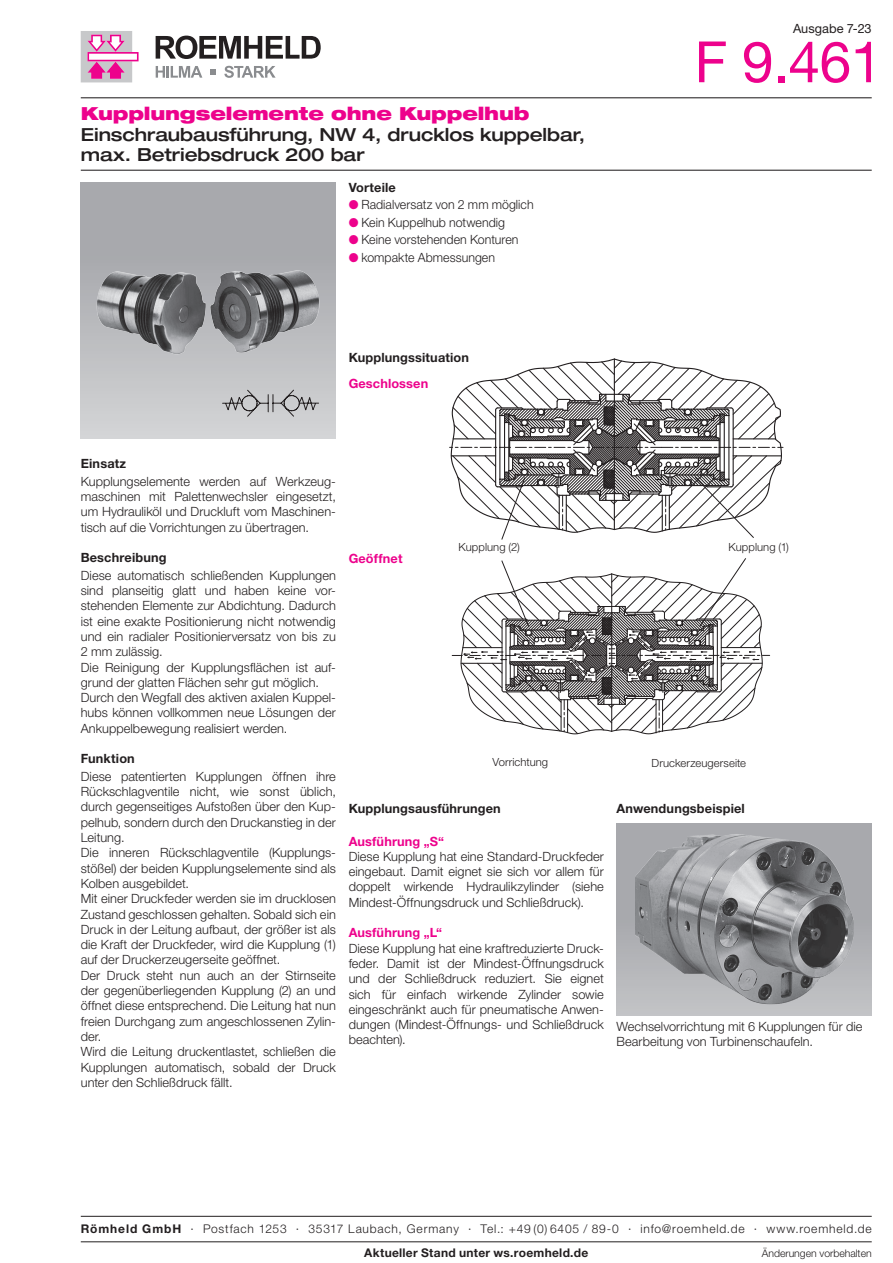
<style>
.page{position:relative;width:893px;height:1263px;background:#fff}
.page>*{position:absolute;margin:0;border:0;box-sizing:border-box;transform-origin:0 0}
.t1{font:57px "Helvetica Neue LT Pro";color:#ed028c}
.t2{font:500 expanded 18px/20.2px "Helvetica Neue LT Pro";letter-spacing:-.005em;color:#231f20}
.t3{font:900 expanded 18px "Helvetica Neue LT Pro";letter-spacing:-.01em;color:#ed028c}
.t4{font:300 12.75px/15.3px "Helvetica Neue LT Pro";letter-spacing:.005em;color:#231f20}
.t5{font:700 12.75px "Helvetica Neue LT Pro";letter-spacing:.01em;color:#231f20}
.t6{font:700 12.75px "Helvetica Neue LT Pro";letter-spacing:.01em;color:#ed028c}
.t7{font:12.75px "Helvetica Neue LT Pro";letter-spacing:.005em;color:#231f20}
.t8{font:300 12px "Helvetica Neue LT Pro";letter-spacing:.065em;color:#231f20}
.t9{font:700 12px "Helvetica Neue LT Pro";letter-spacing:.025em;color:#231f20}
.t10{font:300 11.25px "Helvetica Neue LT Pro";letter-spacing:.005em;color:#231f20}
.t11{font:300 10.5px "Helvetica Neue LT Pro";letter-spacing:-.005em;color:#231f20}
.s1{color:#ed028c}
.s2{font-weight:700}
</style>
<div class="page">
<svg style="left:156px;top:36px;width:165px;height:23px"></svg>
<svg style="left:156px;top:66px;width:46px;height:12px"></svg>
<svg style="left:224px;top:66px;width:52px;height:12px"></svg>
<svg style="left:210px;top:69px;width:6px;height:6px"></svg>
<svg style="left:81px;top:31px;width:58px;height:51px"></svg>
<hr style="left:81px;top:170px;width:791px;height:1px;background:#231f20">
<hr style="left:81px;top:97px;width:791px;height:1px;background:#231f20">
<div style="left:81px;top:183px;width:255px;height:255px;background:linear-gradient(to bottom,#9fa0a5,#d0d1d3)"></div>
<img style="left:89px;top:259px;width:238px;height:103px">
<div style="left:617px;top:824px;width:255px;height:191px;background:linear-gradient(to bottom,#a1a2a7,#bcbdc0)"></div>
<img style="left:635px;top:834px;width:218px;height:172px">
<svg style="left:222px;top:389px;width:97px;height:28px;background:#b5b5b7"></svg>
<hr style="left:81px;top:1241px;width:791px;height:1px;background:#231f20">
<hr style="left:81px;top:1216px;width:791px;height:1px;background:#231f20">
<svg style="left:452px;top:558px;width:318px;height:177px"></svg>
<svg style="left:450px;top:358px;width:333px;height:182px"></svg>
<p class="t7" style="left:793px;top:20px;width:80px">Ausgabe 7-23</p>
<h2 class="t3" style="left:81px;top:102px;width:450px">Kupplungselemente ohne Kuppelhub</h2>
<h2 class="t2" style="left:81px;top:123px;width:506px">Einschraubausführung, NW 4, drucklos kuppelbar, max. Betriebsdruck 200 bar</h2>
<p class="t5" style="left:349px;top:180px;width:49px">Vorteile</p>
<p class="t4" style="left:349px;top:197px;width:186px"><span class="s1">●</span> Radialversatz von 2 mm möglich</p>
<p class="t4" style="left:349px;top:214px;width:158px"><span class="s1">●</span> Kein Kuppelhub notwendig</p>
<p class="t4" style="left:349px;top:232px;width:171px"><span class="s1">●</span> Keine vorstehenden Konturen</p>
<p class="t4" style="left:349px;top:249px;width:148px"><span class="s1">●</span> kompakte Abmessungen</p>
<p class="t5" style="left:349px;top:350px;width:122px">Kupplungssituation</p>
<p class="t6" style="left:349px;top:375px;width:81px">Geschlossen</p>
<h1 class="t1" style="left:695px;top:27px;width:189px">F 9.461</h1>
<p class="t5" style="left:81px;top:456px;width:47px">Einsatz</p>
<p class="t4" style="left:81px;top:473px;width:257px">Kupplungselemente werden auf Werkzeug&shy;maschinen mit Palettenwechsler eingesetzt, um Hydrauliköl und Druckluft vom Maschinen&shy;tisch auf die Vorrichtungen zu übertragen.</p>
<p class="t5" style="left:81px;top:550px;width:87px">Beschreibung</p>
<p class="t4" style="left:81px;top:567px;width:257px">Diese automatisch schließenden Kupplungen sind planseitig glatt und haben keine vor&shy;stehenden Elemente zur Abdichtung. Dadurch ist eine exakte Positionierung nicht notwendig und ein radialer Positionierversatz von bis zu 2 mm zulässig.<br>Die Reinigung der Kupplungsflächen ist auf&shy;grund der glatten Flächen sehr gut möglich.<br>Durch den Wegfall des aktiven axialen Kuppel&shy;hubs können vollkommen neue Lösungen der Ankuppelbewegung realisiert werden.</p>
<p class="t5" style="left:81px;top:751px;width:56px">Funktion</p>
<p class="t4" style="left:81px;top:768px;width:257px">Diese patentierten Kupplungen öffnen ihre Rückschlagventile nicht, wie sonst üblich, durch gegenseitiges Aufstoßen über den Kup&shy;pelhub, sondern durch den Druckanstieg in der Leitung.<br>Die inneren Rückschlagventile (Kupplungs&shy;stößel) der beiden Kupplungselemente sind als Kolben ausgebildet.<br>Mit einer Druckfeder werden sie im drucklosen Zustand geschlossen gehalten. Sobald sich ein Druck in der Leitung aufbaut, der größer ist als die Kraft der Druckfeder, wird die Kupplung (1) auf der Druckerzeugerseite geöffnet.<br>Der Druck steht nun auch an der Stirnseite der gegenüberliegenden Kupplung (2) an und öffnet diese entsprechend. Die Leitung hat nun freien Durchgang zum angeschlossenen Zylin&shy;der.<br>Wird die Leitung druckentlastet, schließen die Kupplungen automatisch, sobald der Druck unter den Schließdruck fällt.</p>
<p class="t6" style="left:349px;top:550px;width:55px">Geöffnet</p>
<p class="t10" style="left:459px;top:541px;width:63px">Kupplung (2)</p>
<p class="t10" style="left:729px;top:541px;width:62px">Kupplung (1)</p>
<p class="t10" style="left:492px;top:755px;width:57px">Vorrichtung</p>
<p class="t10" style="left:652px;top:756px;width:96px">Druckerzeugerseite</p>
<p class="t5" style="left:349px;top:800px;width:154px">Kupplungsausführungen</p>
<p class="t6" style="left:349px;top:833px;width:97px">Ausführung „S“</p>
<p class="t4" style="left:349px;top:848px;width:257px;text-align:justify">Diese Kupplung hat eine Standard-Druckfeder eingebaut. Damit eignet sie sich vor allem für doppelt wirkende Hydraulikzylinder (siehe Mindest-Öffnungsdruck und Schließdruck).</p>
<p class="t6" style="left:349px;top:925px;width:95px">Ausführung „L“</p>
<p class="t4" style="left:349px;top:940px;width:257px;text-align:justify">Diese Kupplung hat eine kraftreduzierte Druck&shy;feder. Damit ist der Mindest-Öffnungsdruck und der Schließdruck reduziert. Sie eignet sich für einfach wirkende Zylinder sowie eingeschränkt auch für pneumatische Anwen&shy;dungen (Mindest-Öffnungs- und Schließdruck beachten).</p>
<p class="t5" style="left:617px;top:801px;width:130px">Anwendungsbeispiel</p>
<p class="t4" style="left:617px;top:1018px;width:247px">Wechselvorrichtung mit 6 Kupplungen für die<br>Bearbeitung von Turbinenschaufeln.</p>
<p class="t8" style="left:81px;top:1222px;width:792px"><span class="s2">Römheld GmbH</span> · Postfach 1253 · 35317 Laubach, Germany · Tel.: +49 (0) 6405 / 89-0 · info@roemheld.de · www.roemheld.de</p>
<p class="t9" style="left:364px;top:1245px;width:226px">Aktueller Stand unter ws.roemheld.de</p>
<p class="t11" style="left:762px;top:1246px;width:111px">Änderungen vorbehalten</p>
</div>
